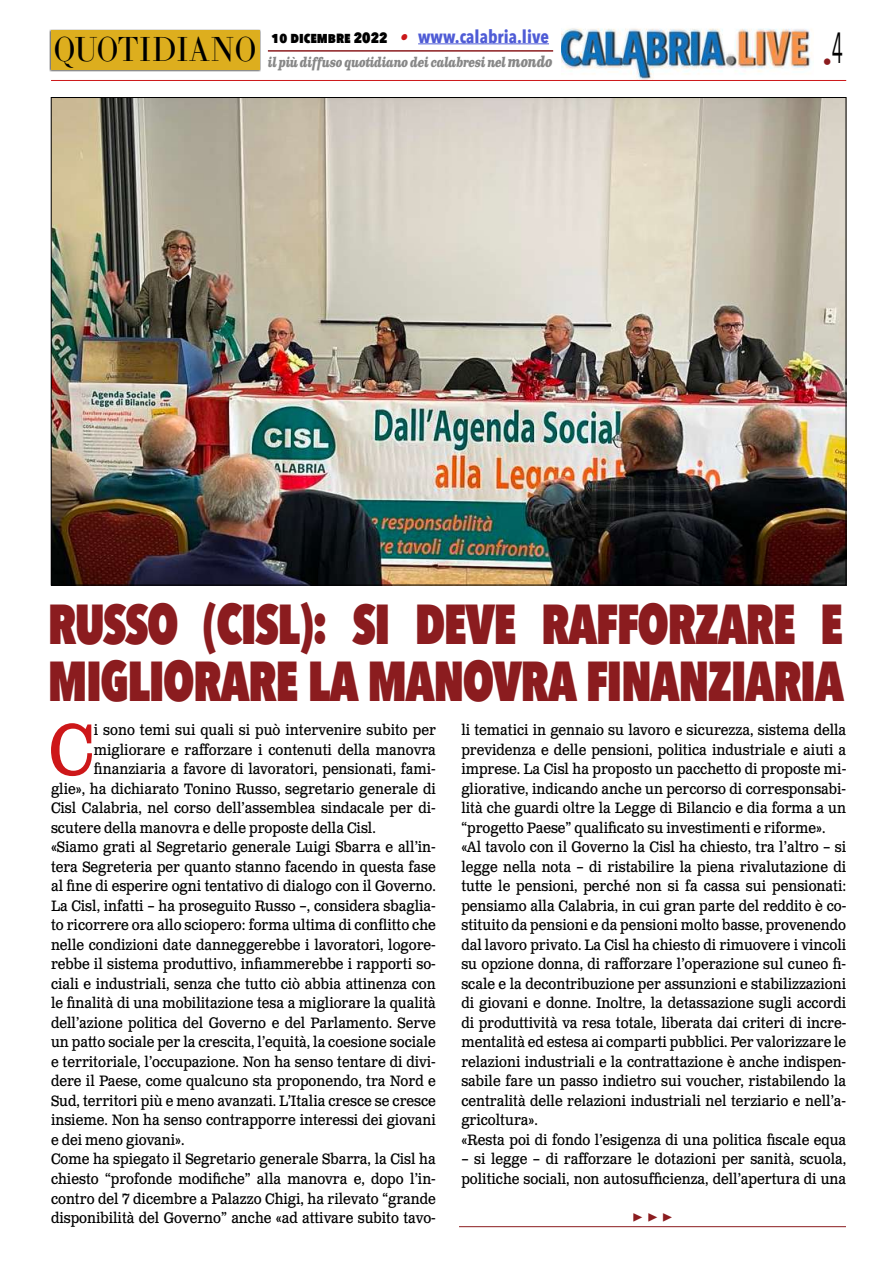
<style>
.page{position:relative;width:893px;height:1263px;background:#fff}
.page>*{position:absolute;margin:0;border:0;box-sizing:border-box;transform-origin:0 0}
.t1{font:71.25px "Clarendon Text Pro";color:#cd1719;scale:.9 1}
.t2{font:800 56.1px/57px "Avenir Next Condensed";letter-spacing:-.03em;color:#8b1c1f;scale:.88 1}
.t3{font:34.2px "LTC Bodoni 175 Pro";color:#000;scale:.88 1}
.t4{font:700 18px "Avenir Next Condensed";color:#4f5cd6}
.t5{font:700 18px "Minion Pro";color:#8b1c1f}
.t6{font:18px "Avenir Next Condensed";color:#8b1c1f}
.t7{font:15px/19.5px "Clarendon Text Pro";color:#000;scale:.9 1}
.t8{font:italic 700 13.5px "Clarendon Text Pro";letter-spacing:-.05em;color:#878787;scale:.79 1}
.s1{font-weight:800;font-size:15px;color:#000}
.s2{font-family:"Clarendon Text Pro";font-style:italic;font-size:16.5px;color:#ca181a}
.s3{font-size:15px}
</style>
<div class="page">
<img style="left:561px;top:28px;width:251px;height:52px">
<hr style="left:51px;top:80px;width:795px;height:1px;background:#cd1719">
<div style="left:49px;top:29px;width:212px;height:43px;background:#000;opacity:.75"></div>
<div style="left:51px;top:31px;width:208px;height:39px;background:#ddae1e"></div>
<hr style="left:418px;top:43px;width:131px;height:1px;background:#4f5cd6">
<hr style="left:268px;top:50px;width:285px;height:2px;background:#8b1c1f">
<hr style="left:459px;top:1226px;width:387px;height:1px;background:#8b1c1f">
<img style="left:53px;top:99px;width:791px;height:484px">
<h3 class="t3" style="left:54px;top:27px;width:232px">QUOTIDIANO</h3>
<p class="t4" style="left:272px;top:25px;width:279px"><span class="s1">10 dicembre 2022</span> <span class="s2">•</span> www.calabria.live</p>
<p class="t8" style="left:268px;top:53px;width:362px">il più diffuso quotidiano dei calabresi nel <span class="s3">mondo</span></p>
<p class="t6" style="left:823px;top:46px;width:22px">•<sup>4</sup></p>
<h2 class="t2" style="left:48px;top:595px;width:906px">RUSSO (CISL): SI DEVE RAFFORZARE E<br>MIGLIORARE LA MANOVRA FINANZIARIA</h2>
<h1 class="t1" style="left:49px;top:707px;width:52px">C</h1>
<p class="t7" style="left:94px;top:721px;width:381px">i sono temi sui quali si può intervenire subito per</p>
<p class="t7" style="left:94px;top:741px;width:381px">migliorare e rafforzare i contenuti della manovra</p>
<p class="t7" style="left:94px;top:760px;width:381px">finanziaria a favore di lavoratori, pensionati, fami-</p>
<p class="t7" style="left:51px;top:780px;width:429px">glie», ha dichiarato Tonino Russo, segretario generale di</p>
<p class="t7" style="left:51px;top:799px;width:429px">Cisl Calabria, nel corso dell’assemblea sindacale per di-</p>
<p class="t7" style="left:51px;top:819px;width:362px">scutere della manovra e delle proposte della Cisl.</p>
<p class="t7" style="left:51px;top:838px;width:429px">«Siamo grati al Segretario generale Luigi Sbarra e all’in-</p>
<p class="t7" style="left:51px;top:858px;width:429px">tera Segreteria per quanto stanno facendo in questa fase</p>
<p class="t7" style="left:51px;top:877px;width:429px">al fine di esperire ogni tentativo di dialogo con il Governo.</p>
<p class="t7" style="left:51px;top:897px;width:429px">La Cisl, infatti – ha proseguito Russo –, considera sbaglia-</p>
<p class="t7" style="left:51px;top:916px;width:429px">to ricorrere ora allo sciopero: forma ultima di conflitto che</p>
<p class="t7" style="left:51px;top:936px;width:429px">nelle condizioni date danneggerebbe i lavoratori, logore-</p>
<p class="t7" style="left:51px;top:955px;width:429px">rebbe il sistema produttivo, infiammerebbe i rapporti so-</p>
<p class="t7" style="left:51px;top:975px;width:429px">ciali e industriali, senza che tutto ciò abbia attinenza con</p>
<p class="t7" style="left:51px;top:994px;width:429px">le finalità di una mobilitazione tesa a migliorare la qualità</p>
<p class="t7" style="left:51px;top:1014px;width:429px">dell’azione politica del Governo e del Parlamento. Serve</p>
<p class="t7" style="left:51px;top:1033px;width:429px">un patto sociale per la crescita, l’equità, la coesione sociale</p>
<p class="t7" style="left:51px;top:1053px;width:429px">e territoriale, l’occupazione. Non ha senso tentare di divi-</p>
<p class="t7" style="left:51px;top:1072px;width:429px">dere il Paese, come qualcuno sta proponendo, tra Nord e</p>
<p class="t7" style="left:51px;top:1092px;width:429px">Sud, territori più e meno avanzati. L’Italia cresce se cresce</p>
<p class="t7" style="left:51px;top:1111px;width:429px">insieme. Non ha senso contrapporre interessi dei giovani</p>
<p class="t7" style="left:51px;top:1131px;width:150px">e dei meno giovani».</p>
<p class="t7" style="left:51px;top:1150px;width:429px">Come ha spiegato il Segretario generale Sbarra, la Cisl ha</p>
<p class="t7" style="left:51px;top:1170px;width:429px">chiesto “profonde modifiche” alla manovra e, dopo l’in-</p>
<p class="t7" style="left:51px;top:1189px;width:429px">contro del 7 dicembre a Palazzo Chigi, ha rilevato “grande</p>
<p class="t7" style="left:51px;top:1209px;width:429px">disponibilità del Governo” anche «ad attivare subito tavo-</p>
<p class="t7" style="left:461px;top:721px;width:429px">li tematici in gennaio su lavoro e sicurezza, sistema della previdenza e delle pensioni, politica industriale e aiuti a imprese. La Cisl ha proposto un pacchetto di proposte mi&shy;gliorative, indicando anche un percorso di corresponsabi&shy;lità che guardi oltre la Legge di Bilancio e dia forma a un “progetto Paese” qualificato su investimenti e riforme». «Al tavolo con il Governo la Cisl ha chiesto, tra l’altro – si legge nella nota – di ristabilire la piena rivalutazione di tutte le pensioni, perché non si fa cassa sui pensionati: pensiamo alla Calabria, in cui gran parte del reddito è co&shy;stituito da pensioni e da pensioni molto basse, provenendo dal lavoro privato. La Cisl ha chiesto di rimuovere i vincoli su opzione donna, di rafforzare l’operazione sul cuneo fi&shy;scale e la decontribuzione per assunzioni e stabilizzazioni di giovani e donne. Inoltre, la detassazione sugli accordi di produttività va resa totale, liberata dai criteri di incre&shy;mentalità ed estesa ai comparti pubblici. Per valorizzare le relazioni industriali e la contrattazione è anche indispen&shy;sabile fare un passo indietro sui voucher, ristabilendo la centralità delle relazioni industriali nel terziario e nell’a&shy;gricoltura».<br>«Resta poi di fondo l’esigenza di una politica fiscale equa</p>
<p class="t7" style="left:461px;top:1150px;width:429px">– si legge – di rafforzare le dotazioni per sanità, scuola, politiche sociali, non autosufficienza, dell’apertura di una</p>
<p class="t5" style="left:632px;top:1204px;width:42px">▶ ▶ ▶</p>
</div>
